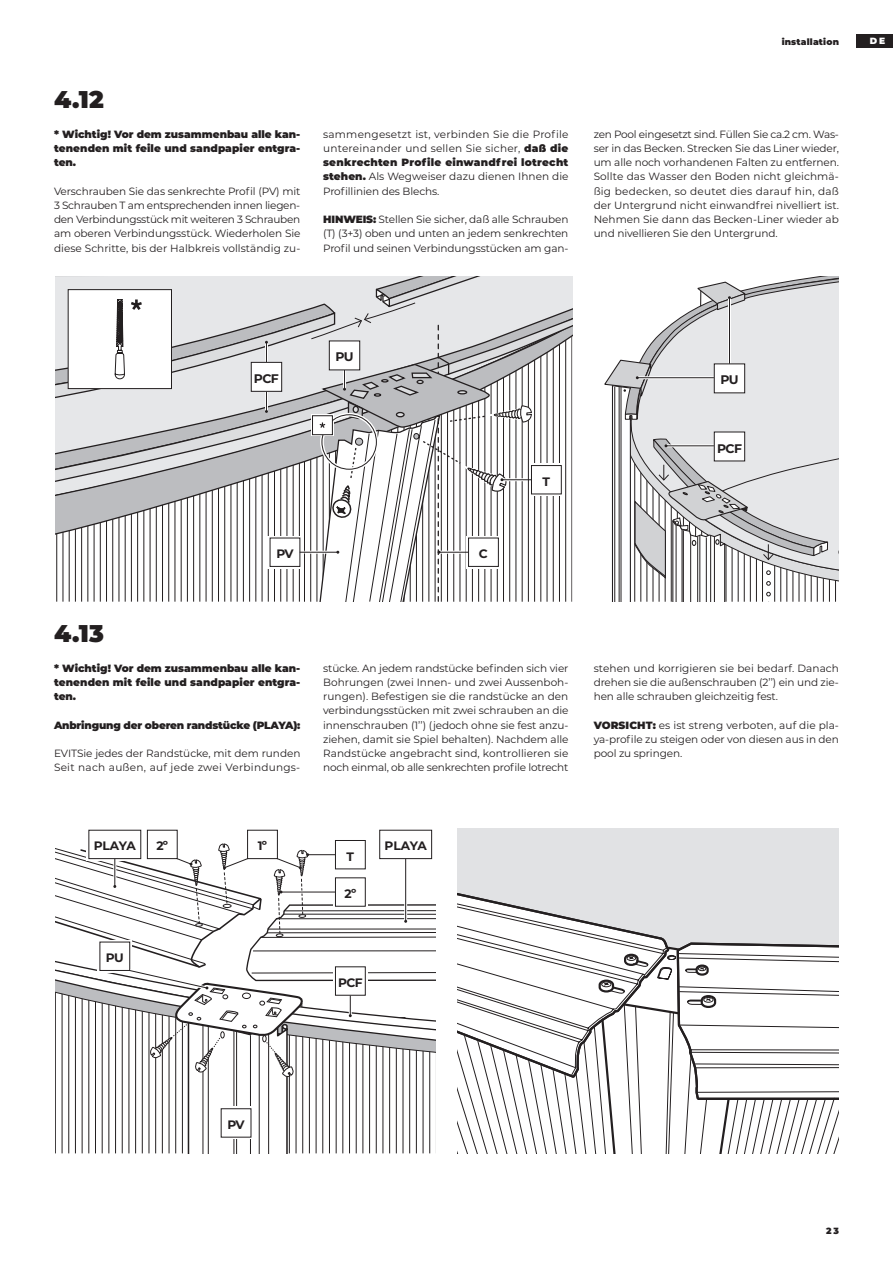
<style>
.page{position:relative;width:893px;height:1263px;background:#fff}
.page>*{position:absolute;margin:0;border:0;box-sizing:border-box;transform-origin:0 0}
.t1{font:900 24.15px "Montserrat";color:#231f20}
.t2{font:700 12.45px "Montserrat";letter-spacing:-.05em;color:#231f20}
.t3{font:700 12.15px "Montserrat";letter-spacing:-.045em;color:#231f20}
.t4{font:10.5px/14.2px "Montserrat";letter-spacing:-.01em;color:#231f20;text-align:justify}
.t5{font:900 10.5px/14.2px "Montserrat";color:#231f20;text-align:justify}
.t6{font:900 9px "Montserrat";letter-spacing:.02em;color:#231f20}
.t7{font:900 9px "Montserrat";color:#fff}
.s1{font-weight:900}
</style>
<div class="page">
<div style="left:857px;top:34px;width:36px;height:13px;background:#231f20"></div>
<div style="left:457px;top:828px;width:382px;height:65px;background:#e1e2e4"></div>
<svg style="left:457px;top:893px;width:382px;height:111px"></svg>
<svg style="left:457px;top:1004px;width:382px;height:149px"></svg>
<svg style="left:87px;top:828px;width:56px;height:33px"></svg>
<svg style="left:379px;top:829px;width:54px;height:14px"></svg>
<div style="left:89px;top:830px;width:52px;height:29px;background:#fff"></div>
<div style="left:380px;top:830px;width:52px;height:29px;background:#fff"></div>
<div style="left:379px;top:830px;width:53px;height:29px;border:1px solid #231f20"></div>
<svg style="left:55px;top:276px;width:517px;height:326px"></svg>
<svg style="left:604px;top:276px;width:235px;height:326px"></svg>
<div style="left:714px;top:364px;width:31px;height:29px;background:#fff"></div>
<div style="left:714px;top:363px;width:31px;height:30px;border:1px solid #231f20"></div>
<div style="left:714px;top:432px;width:31px;height:29px;background:#fff"></div>
<div style="left:714px;top:432px;width:31px;height:29px;border:1px solid #231f20"></div>
<svg style="left:146px;top:829px;width:32px;height:14px"></svg>
<svg style="left:247px;top:829px;width:31px;height:1px"></svg>
<div style="left:147px;top:830px;width:30px;height:29px;background:#fff"></div>
<div style="left:335px;top:840px;width:31px;height:29px;border:1px solid #231f20"></div>
<div style="left:247px;top:830px;width:31px;height:29px;border:1px solid #231f20"></div>
<svg style="left:55px;top:843px;width:381px;height:310px"></svg>
<h1 class="t1" style="left:54px;top:82px;width:51px">4.12</h1>
<p class="t5" style="left:54px;top:126px;width:248px">* Wichtig! Vor dem zusammenbau alle kan&shy;tenenden mit feile und sandpapier entgra&shy;ten.</p>
<p class="t4" style="left:54px;top:183px;width:248px">Verschrauben Sie das senkrechte Profil (PV) mit 3 Schrauben T am entsprechenden innen liegen&shy;den Verbindungsstück mit weiteren 3 Schrauben am oberen Verbindungsstück. Wiederholen Sie diese Schritte, bis der Halbkreis vollständig zu-</p>
<p class="t4" style="left:323px;top:126px;width:247px">sammengesetzt ist, verbinden Sie die Profile untereinander und sellen Sie sicher, <span class="s1">daß die senkrechten Profile einwandfrei lotrecht stehen.</span> Als Wegweiser dazu dienen Ihnen die Profillinien des Blechs.</p>
<p class="t4" style="left:323px;top:212px;width:247px"><span class="s1">HINWEIS:</span> Stellen Sie sicher, daß alle Schrauben (T) (3+3) oben und unten an jedem senkrechten Profil und seinen Verbindungsstücken am gan-</p>
<p class="t6" style="left:782px;top:35px;width:59px">installation</p>
<p class="t4" style="left:594px;top:126px;width:247px">zen Pool eingesetzt sind. Füllen Sie ca.2 cm. Was&shy;ser in das Becken. Strecken Sie das Liner wieder, um alle noch vorhandenen Falten zu entfernen.<br>Sollte das Wasser den Boden nicht gleichmä&shy;ßig bedecken, so deutet dies darauf hin, daß der Untergrund nicht einwandfrei nivelliert ist.<br>Nehmen Sie dann das Becken-Liner wieder ab und nivellieren Sie den Untergrund.</p>
<p class="t7" style="left:870px;top:34px;width:17px">DE</p>
<p class="t2" style="left:254px;top:369px;width:26px">PCF</p>
<p class="t2" style="left:335px;top:348px;width:20px">PU</p>
<p class="t3" style="left:276px;top:545px;width:19px">PV</p>
<p class="t3" style="left:479px;top:545px;width:10px">C</p>
<p class="t3" style="left:543px;top:473px;width:9px">T</p>
<p class="t2" style="left:720px;top:371px;width:20px">PU</p>
<p class="t2" style="left:717px;top:439px;width:26px">PCF</p>
<h1 class="t1" style="left:54px;top:615px;width:51px">4.13</h1>
<p class="t5" style="left:54px;top:660px;width:248px">* Wichtig! Vor dem zusammenbau alle kan&shy;tenenden mit feile und sandpapier entgra&shy;ten.</p>
<p class="t5" style="left:54px;top:717px;width:248px">Anbringung der oberen randstücke (PLAYA):</p>
<p class="t4" style="left:54px;top:746px;width:248px">EVITSie jedes der Randstücke, mit dem runden<br>Seit nach außen, auf jede zwei Verbindungs-</p>
<p class="t4" style="left:323px;top:660px;width:247px">stücke. An jedem randstücke befinden sich vier Bohrungen (zwei Innen- und zwei Aussenboh&shy;rungen). Befestigen sie die randstücke an den verbindungsstücken mit zwei schrauben an die innenschrauben (1’’) (jedoch ohne sie fest anzu&shy;ziehen, damit sie Spiel behalten). Nachdem alle Randstücke angebracht sind, kontrollieren sie noch einmal, ob alle senkrechten profile lotrecht</p>
<p class="t4" style="left:594px;top:660px;width:247px">stehen und korrigieren sie bei bedarf. Danach drehen sie die außenschrauben (2’’) ein und zie&shy;hen alle schrauben gleichzeitig fest.</p>
<p class="t4" style="left:594px;top:717px;width:247px"><span class="s1">VORSICHT:</span> es ist streng verboten, auf die pla&shy;ya-profile zu steigen oder von diesen aus in den pool zu springen.</p>
<p class="t3" style="left:156px;top:837px;width:13px">2º</p>
<p class="t3" style="left:258px;top:837px;width:11px">1º</p>
<p class="t3" style="left:94px;top:837px;width:44px">PLAYA</p>
<p class="t3" style="left:385px;top:837px;width:44px">PLAYA</p>
<p class="t3" style="left:347px;top:847px;width:9px">T</p>
<p class="t3" style="left:344px;top:885px;width:13px">2º</p>
<p class="t3" style="left:106px;top:949px;width:19px">PU</p>
<p class="t3" style="left:338px;top:974px;width:26px">PCF</p>
<p class="t3" style="left:227px;top:1116px;width:19px">PV</p>
<p class="t6" style="left:826px;top:1224px;width:14px">23</p>
</div>
